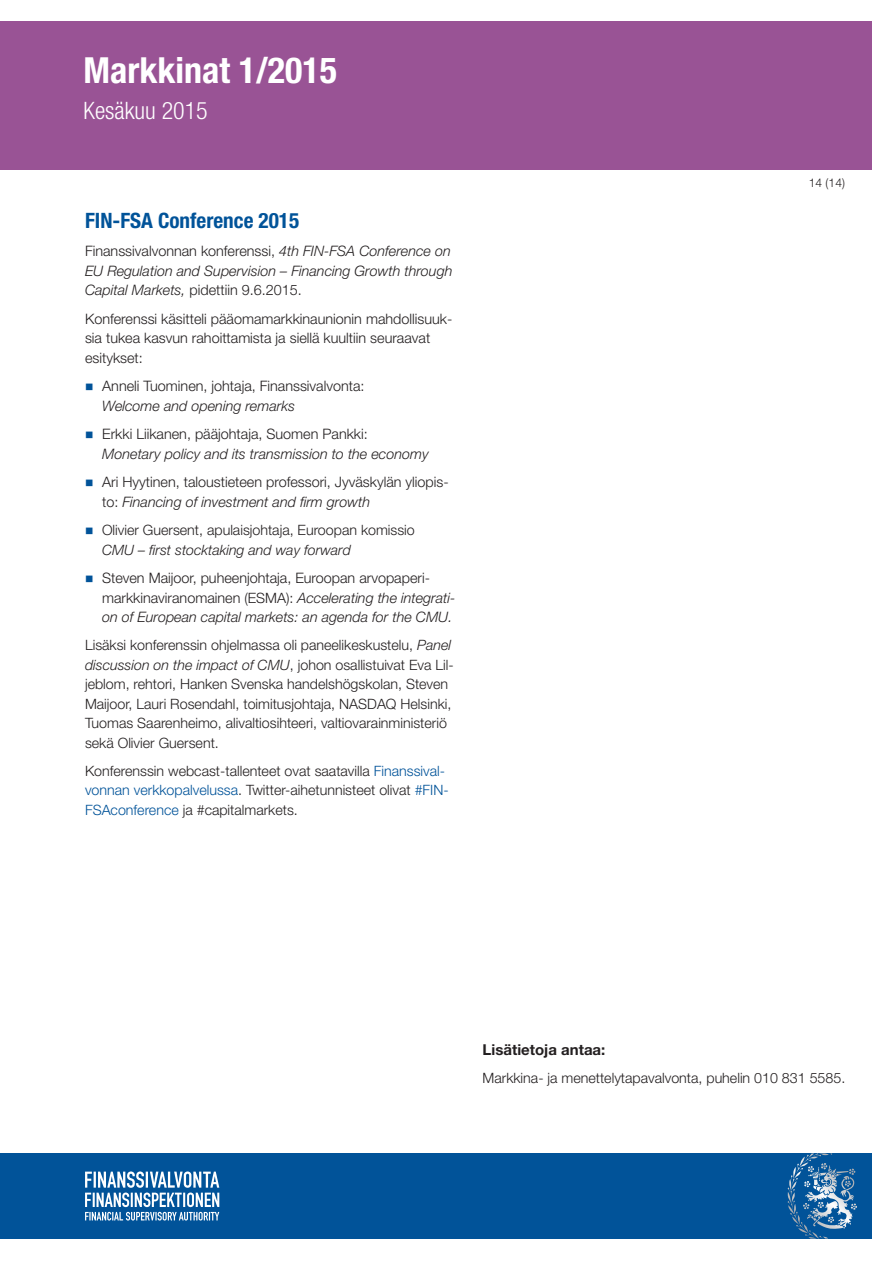
<style>
.page{position:relative;width:893px;height:1263px;background:#fff}
.page>*{position:absolute;margin:0;border:0;box-sizing:border-box;transform-origin:0 0}
.t1{font:700 condensed 36px "Helvetica Neue LT Std";color:#fff}
.t2{font:300 condensed 24px "Helvetica Neue LT Std";color:#fff}
.t3{font:700 condensed 21.15px "Helvetica Neue LT Std";color:#015399}
.t4{font:700 15px "Helvetica Neue LT Std";color:#231f20}
.t5{font:italic 300 14.4px/19.6px "Helvetica Neue LT Std";color:#231f20;text-align:justify}
.t6{font:300 14.4px/19.6px "Helvetica Neue LT Std";color:#231f20}
.t7{font:300 14.25px/19.5px "Helvetica Neue LT Std";color:#231f20}
.t8{font:italic 300 14.25px "Helvetica Neue LT Std";color:#231f20}
.t9{font:300 12px "Helvetica Neue LT Std";color:#231f20}
.s1{font-style:normal}
.s2{font-style:italic}
.s3{font-style:normal;font-size:14.25px}
.s4{color:#015399}
</style>
<div class="page">
<div style="left:0;top:21px;width:872px;height:149px;background:#995395"></div>
<div style="left:0;top:1153px;width:872px;height:85px;background:#015399"></div>
<svg style="left:800px;top:1153px;width:32px;height:13px"></svg>
<svg style="left:85px;top:1171px;width:134px;height:49px"></svg>
<h1 class="t1" style="left:84px;top:49px;width:255px">Markkinat 1/2015</h1>
<h2 class="t2" style="left:84px;top:97px;width:126px">Kesäkuu 2015</h2>
<h3 class="t3" style="left:85px;top:207px;width:216px">FIN-FSA Conference 2015</h3>
<p class="t5" style="left:85px;top:241px;width:369px"><span class="s1">Finanssivalvonnan konferenssi,</span> 4th FIN-FSA Conference on EU Regulation and Supervision – Financing Growth through Capital Markets, <span class="s1">pidettiin 9.6.2015.</span></p>
<p class="t6" style="left:85px;top:308px;width:369px">Konferenssi käsitteli pääomamarkkinaunionin mahdollisuuk&shy;sia tukea kasvun rahoittamista ja siellä kuultiin seuraavat esitykset:</p>
<p class="t6" style="left:102px;top:376px;width:264px">Anneli Tuominen, johtaja, Finanssivalvonta:</p>
<p class="t5" style="left:102px;top:396px;width:194px">Welcome and opening remarks</p>
<p class="t6" style="left:102px;top:424px;width:267px">Erkki Liikanen, pääjohtaja, Suomen Pankki:</p>
<p class="t5" style="left:102px;top:444px;width:328px">Monetary policy and its transmission to the economy</p>
<p class="t6" style="left:102px;top:472px;width:348px">Ari Hyytinen, taloustieteen professori, Jyväskylän yliopis&shy;to: <span class="s2">Financing of investment and firm growth</span></p>
<p class="t7" style="left:102px;top:520px;width:314px">Olivier Guersent, apulaisjohtaja, Euroopan komissio</p>
<p class="t8" style="left:102px;top:541px;width:250px">CMU – first stocktaking and way forward</p>
<p class="t5" style="left:102px;top:568px;width:355px;text-align:left"><span class="s1">Steven Maijoor, puheenjohtaja, Euroopan arvopaperi&shy;markkinaviranomainen</span> <span class="s3">(ESMA):</span> Accelerating the integrati&shy;on of European capital markets: an agenda for the CMU.</p>
<p class="t7" style="left:85px;top:635px;width:370px">Lisäksi konferenssin ohjelmassa oli paneelikeskustelu, <span class="s2">Panel discussion on the impact of CMU</span>, johon osallistuivat Eva Lil&shy;jeblom, rehtori, Hanken Svenska handelshögskolan, Steven Maijoor, Lauri Rosendahl, toimitusjohtaja, NASDAQ Helsinki, Tuomas Saarenheimo, alivaltiosihteeri, valtiovarainministeriö sekä Olivier Guersent.</p>
<p class="t7" style="left:85px;top:760px;width:365px">Konferenssin webcast-tallenteet ovat saatavilla <span class="s4">Finanssival&shy;vonnan verkkopalvelussa</span>. Twitter-aihetunnisteet olivat <span class="s4">#FIN-<br>FSAconference</span> ja #capitalmarkets.</p>
<p class="t9" style="left:809px;top:176px;width:38px">14 (14)</p>
<p class="t4" style="left:483px;top:1040px;width:124px">Lisätietoja antaa:</p>
<p class="t7" style="left:483px;top:1067px;width:364px">Markkina- ja menettelytapavalvonta, puhelin 010 831 5585.</p>
</div>
